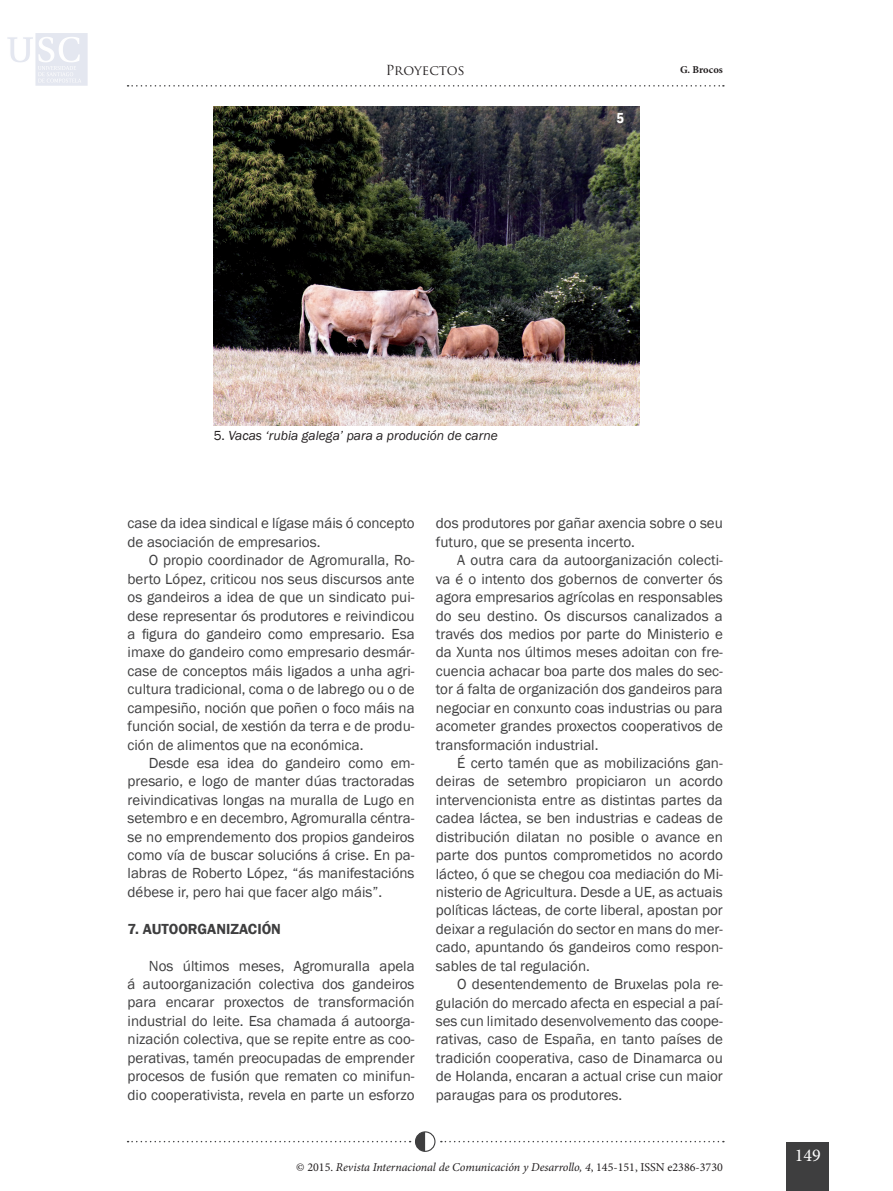
<style>
.page{position:relative;width:893px;height:1191px;background:#fff}
.page>*{position:absolute;margin:0;border:0;box-sizing:border-box;transform-origin:0 0}
.t1{font:18px "Minion Pro";color:#fff}
.t2{font:15px/18.5px "Franklin Gothic";color:#3e3e3f;text-align:justify}
.t3{font:600 15px "Franklin Gothic";color:#3e3e3f}
.t4{font:600 condensed 15px "Franklin Gothic";color:#fff}
.t5{font:italic 13.5px "Franklin Gothic";color:#231f20}
.t6{font:13.5px "Trajan Pro";color:#231f20}
.t7{font:italic 12px "Minion Pro";letter-spacing:-.005em;color:#231f20}
.t8{font:700 10.5px "Minion Pro";color:#231f20}
.s1{font-style:normal}
</style>
<div class="page">
<div style="left:787px;top:1142px;width:42px;height:49px;background:#3e3e3f"></div>
<div style="left:415px;top:1131px;width:20px;height:20px;border:1px solid #3e3e3f;border-radius:50%"></div>
<svg style="left:128px;top:1131px;width:297px;height:20px"></svg>
<svg style="left:128px;top:85px;width:596px;height:2px"></svg>
<svg style="left:441px;top:1140px;width:283px;height:2px"></svg>
<img style="left:214px;top:106px;width:425px;height:319px">
<img style="left:7px;top:34px;width:80px;height:52px">
<p class="t6" style="left:386px;top:62px;width:81px">Proyectos</p>
<p class="t4" style="left:616px;top:108px;width:9px">5</p>
<p class="t8" style="left:680px;top:62px;width:44px">G. Brocos</p>
<p class="t5" style="left:214px;top:427px;width:286px"><span class="s1">5.</span> Vacas ‘rubia galega’ para a produción de carne</p>
<p class="t2" style="left:128px;top:514px;width:288px">case da idea sindical e lígase máis ó concepto de asociación de empresarios.</p>
<p class="t2" style="left:128px;top:551px;width:289px;text-indent:21px">O propio coordinador de Agromuralla, Ro&shy;berto López, criticou nos seus discursos ante os gandeiros a idea de que un sindicato pui&shy;dese representar ós produtores e reivindicou a figura do gandeiro como empresario. Esa imaxe do gandeiro como empresario desmár&shy;case de conceptos máis ligados a unha agri&shy;cultura tradicional, coma o de labrego ou o de campesiño, noción que poñen o foco máis na función social, de xestión da terra e de produ&shy;ción de alimentos que na económica.</p>
<p class="t2" style="left:128px;top:754px;width:289px;text-indent:21px">Desde esa idea do gandeiro como em&shy;presario, e logo de manter dúas tractoradas reivindicativas longas na muralla de Lugo en setembro e en decembro, Agromuralla céntra&shy;se no emprendemento dos propios gandeiros como vía de buscar solucións á crise. En pa&shy;labras de Roberto López, “ás manifestacións débese ir, pero hai que facer algo máis”.</p>
<p class="t3" style="left:128px;top:919px;width:155px">7. AUTOORGANIZACIÓN</p>
<p class="t2" style="left:128px;top:956px;width:289px;text-indent:21px">Nos últimos meses, Agromuralla apela á autoorganización colectiva dos gandeiros para encarar proxectos de transformación industrial do leite. Esa chamada á autoorga&shy;nización colectiva, que se repite entre as coo&shy;perativas, tamén preocupadas de emprender procesos de fusión que rematen co minifun&shy;dio cooperativista, revela en parte un esforzo</p>
<p class="t2" style="left:436px;top:514px;width:289px">dos produtores por gañar axencia sobre o seu futuro, que se presenta incerto.</p>
<p class="t2" style="left:436px;top:551px;width:289px;text-indent:21px">A outra cara da autoorganización colecti&shy;va é o intento dos gobernos de converter ós agora empresarios agrícolas en responsables do seu destino. Os discursos canalizados a través dos medios por parte do Ministerio e da Xunta nos últimos meses adoitan con fre&shy;cuencia achacar boa parte dos males do sec&shy;tor á falta de organización dos gandeiros para negociar en conxunto coas industrias ou para acometer grandes proxectos cooperativos de transformación industrial.</p>
<p class="t2" style="left:436px;top:754px;width:289px;text-indent:21px">É certo tamén que as mobilizacións gan&shy;deiras de setembro propiciaron un acordo intervencionista entre as distintas partes da cadea láctea, se ben industrias e cadeas de distribución dilatan no posible o avance en parte dos puntos comprometidos no acordo lácteo, ó que se chegou coa mediación do Mi&shy;nisterio de Agricultura. Desde a UE, as actuais políticas lácteas, de corte liberal, apostan por deixar a regulación do sector en mans do mer&shy;cado, apuntando ós gandeiros como respon&shy;sables de tal regulación.</p>
<p class="t2" style="left:436px;top:975px;width:289px;text-indent:21px">O desentendemento de Bruxelas pola re&shy;gulación do mercado afecta en especial a paí&shy;ses cun limitado desenvolvemento das coope&shy;rativas, caso de España, en tanto países de tradición cooperativa, caso de Dinamarca ou de Holanda, encaran a actual crise cun maior paraugas para os produtores.</p>
<p class="t7" style="left:296px;top:1159px;width:428px"><span class="s1">© 2015.</span> Revista Internacional de Comunicación y Desarrollo, 4<span class="s1">, 145-151, ISSN e2386-3730</span></p>
<p class="t1" style="left:795px;top:1143px;width:27px">149</p>
</div>
